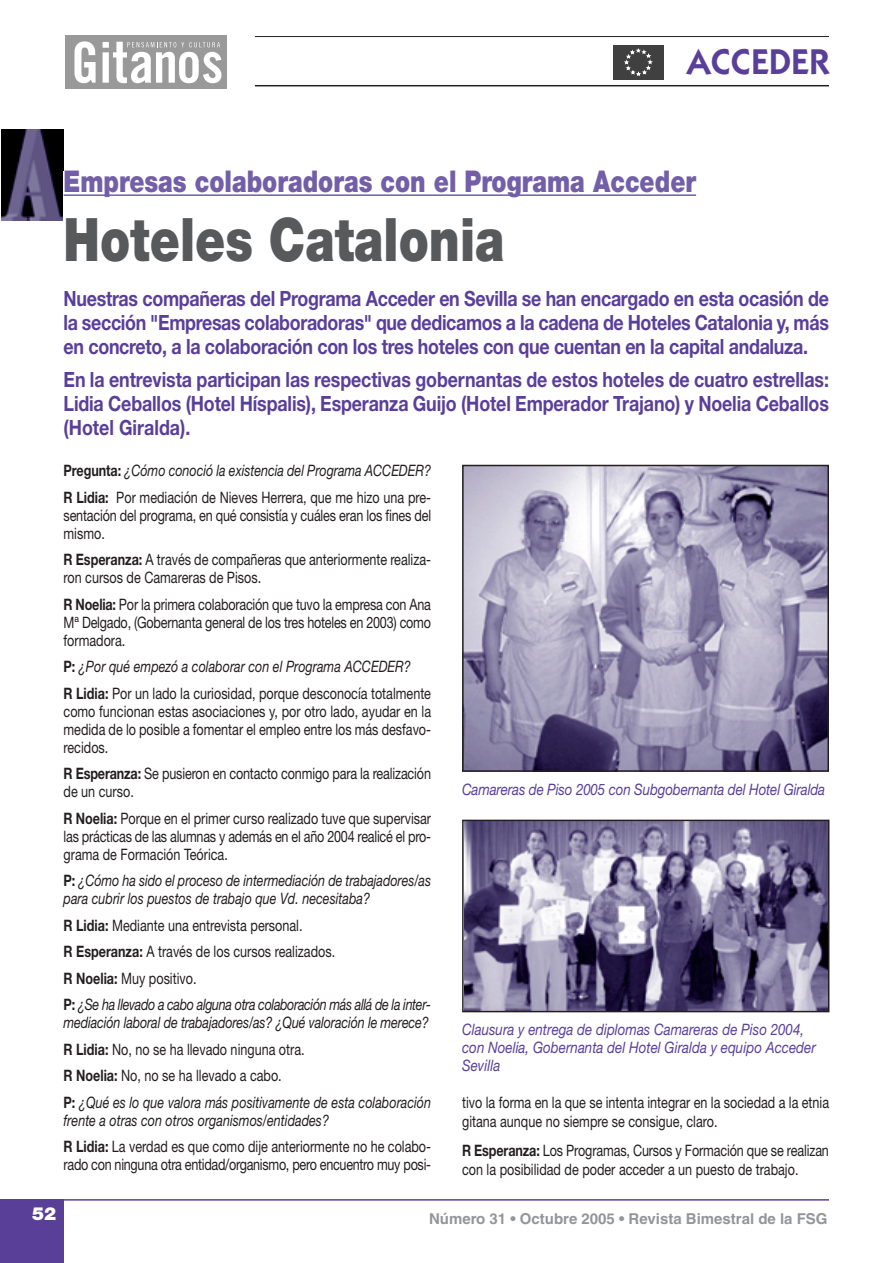
<style>
.page{position:relative;width:893px;height:1263px;background:#fff}
.page>*{position:absolute;margin:0;border:0;box-sizing:border-box;transform-origin:0 0}
.t1{font:900 60px "Helvetica Neue";color:#58595b;scale:.8 1}
.t2{font:600 36px "Itc Kabel";color:#5a3f99}
.t3{font:900 30px "Helvetica Neue";color:#735ea8;scale:.8 1}
.t4{font:700 21px/24px "Helvetica Neue";letter-spacing:-.015em;color:#5a3f99;text-align:justify;scale:.85 1}
.t5{font:900 18px "Helvetica Neue";color:#fff}
.t6{font:15.75px/18px "Helvetica Neue";color:#231f20;scale:.8 1}
.t7{font:italic 15.75px/26.5px "Helvetica Neue";letter-spacing:-.005em;color:#231f20;scale:.8 1}
.t8{font:italic 15.75px/18px "Helvetica Neue";color:#5a3f99;scale:.85 1}
.t9{font:15.75px "Helvetica Neue";letter-spacing:-.02em;color:#231f20;scale:.8 1}
.t10{font:700 15px "Helvetica";color:#939598}
.s1{font-weight:700}
.s2{font-style:italic}
.s3{font-weight:700;font-style:normal}
.s4{font-style:normal}
</style>
<div class="page">
<div style="left:65px;top:35px;width:162px;height:54px;background:#999"></div>
<svg style="left:74px;top:41px;width:22px;height:42px"></svg>
<svg style="left:103px;top:42px;width:118px;height:41px"></svg>
<hr style="left:255px;top:85px;width:574px;height:1px;background:#231f20">
<hr style="left:255px;top:36px;width:574px;height:1px;background:#231f20">
<hr style="left:0;top:1199px;width:829px;height:1px;background:#5a3f99">
<div style="left:613px;top:45px;width:51px;height:34px;background:#404040"></div>
<svg style="left:625px;top:49px;width:26px;height:26px"></svg>
<div style="left:0;top:1200px;width:64px;height:63px;background:#5a3f99"></div>
<img style="left:2px;top:130px;width:62px;height:91px">
<hr style="left:64px;top:194px;width:66px;height:2px;background:#735ea8">
<hr style="left:129px;top:194px;width:363px;height:2px;background:#735ea8">
<hr style="left:492px;top:194px;width:204px;height:2px;background:#735ea8">
<img style="left:465px;top:823px;width:361px;height:186px">
<div style="left:462px;top:820px;width:367px;height:192px;border:2px solid #231f20"></div>
<img style="left:465px;top:468px;width:361px;height:301px">
<div style="left:462px;top:465px;width:367px;height:307px;border:2px solid #231f20"></div>
<h2 class="t2" style="left:687px;top:48px;width:144px">ACCEDER</h2>
<h3 class="t3" style="left:64px;top:171px;width:792px">Empresas colaboradoras con el Programa Acceder</h3>
<h1 class="t1" style="left:64px;top:218px;width:553px">Hoteles Catalonia</h1>
<p class="t4" style="left:64px;top:288px;width:902px">Nuestras compañeras del Programa Acceder en Sevilla se han encargado en esta ocasión de la sección "Empresas colaboradoras" que dedicamos a la cadena de Hoteles Catalonia y, más en concreto, a la colaboración con los tres hoteles con que cuentan en la capital andaluza.</p>
<h3 class="t4" style="left:64px;top:369px;width:902px">En la entrevista participan las respectivas gobernantas de estos hoteles de cuatro estrellas:<br>Lidia Ceballos (Hotel Híspalis), Esperanza Guijo (Hotel Emperador Trajano) y Noelia Ceballos (Hotel Giralda).</h3>
<p class="t6" style="left:64px;top:459px;width:461px;line-height:26.5px"><span class="s1">Pregunta:</span> <span class="s2">¿Cómo conoció la existencia del Programa ACCEDER?<br></span><span class="s1">R Lidia:</span> Por mediación de Nieves Herrera, que me hizo una pre-</p>
<p class="t6" style="left:64px;top:507px;width:461px">sentación del programa, en qué consistía y cuáles eran los fines del mismo.</p>
<p class="t6" style="left:64px;top:552px;width:461px"><span class="s1">R Esperanza:</span> A través de compañeras que anteriormente realiza&shy;ron cursos de Camareras de Pisos.</p>
<p class="t6" style="left:64px;top:596px;width:461px;text-align:justify"><span class="s1">R Noelia:</span> Por la primera colaboración que tuvo la empresa con Ana Mª Delgado, (Gobernanta general de los tres hoteles en 2003) como formadora.</p>
<p class="t6" style="left:64px;top:655px;width:461px;line-height:26.5px"><span class="s1">P:</span> <span class="s2">¿Por qué empezó a colaborar con el Programa ACCEDER?<br></span><span class="s1">R Lidia:</span> Por un lado la curiosidad, porque desconocía totalmente</p>
<p class="t6" style="left:64px;top:703px;width:461px;text-align:justify">como funcionan estas asociaciones y, por otro lado, ayudar en la medida de lo posible a fomentar el empleo entre los más desfavo&shy;recidos.</p>
<p class="t6" style="left:64px;top:766px;width:461px"><span class="s1">R Esperanza:</span> Se pusieron en contacto conmigo para la realización de un curso.</p>
<p class="t6" style="left:64px;top:810px;width:461px;text-align:justify"><span class="s1">R Noelia:</span> Porque en el primer curso realizado tuve que supervisar las prácticas de las alumnas y además en el año 2004 realicé el pro&shy;grama de Formación Teórica.</p>
<p class="t7" style="left:64px;top:873px;width:461px;line-height:18px"><span class="s3">P:</span> ¿Cómo ha sido el proceso de intermediación de trabajadores/as para cubrir los puestos de trabajo que Vd. necesitaba?</p>
<p class="t6" style="left:64px;top:913px;width:461px;line-height:26.5px"><span class="s1">R Lidia:</span> Mediante una entrevista personal.<br><span class="s1">R Esperanza:</span> A través de los cursos realizados.<br><span class="s1">R Noelia:</span> Muy positivo.<br><span class="s1">P:</span> <span class="s2">¿Se ha llevado a cabo alguna otra colaboración más allá de la inter-</span></p>
<p class="t7" style="left:64px;top:1011px;width:461px">mediación laboral de trabajadores/as? ¿Qué valoración le merece?<br><span class="s3">R Lidia:</span> <span class="s4">No, no se ha llevado ninguna otra.<br></span><span class="s3">R Noelia:</span> <span class="s4">No, no se ha llevado a cabo.<br></span><span class="s3">P:</span> ¿Qué es lo que valora más positivamente de esta colaboración</p>
<p class="t6" style="left:64px;top:1108px;width:461px;line-height:26.5px"><span class="s2">frente a otras con otros organismos/entidades?<br></span><span class="s1">R Lidia:</span> La verdad es que como dije anteriormente no he colabo-</p>
<p class="t9" style="left:64px;top:1159px;width:461px">rado con ninguna otra entidad/organismo, pero encuentro muy posi-</p>
<p class="t8" style="left:462px;top:782px;width:429px">Camareras de Piso 2005 con Subgobernanta del Hotel Giralda</p>
<p class="t8" style="left:462px;top:1021px;width:418px">Clausura y entrega de diplomas Camareras de Piso 2004, con Noelia, Gobernanta del Hotel Giralda y equipo Acceder<br>Sevilla</p>
<p class="t6" style="left:462px;top:1093px;width:460px;line-height:19.8px">tivo la forma en la que se intenta integrar en la sociedad a la etnia gitana aunque no siempre se consigue, claro.</p>
<p class="t6" style="left:462px;top:1142px;width:460px;line-height:19.8px"><span class="s1">R Esperanza:</span> Los Programas, Cursos y Formación que se realizan con la posibilidad de poder acceder a un puesto de trabajo.</p>
<p class="t5" style="left:32px;top:1207px;width:26px">52</p>
<p class="t10" style="left:429px;top:1213px;width:400px">Número 31 • Octubre 2005 • Revista Bimestral de la FSG</p>
</div>
